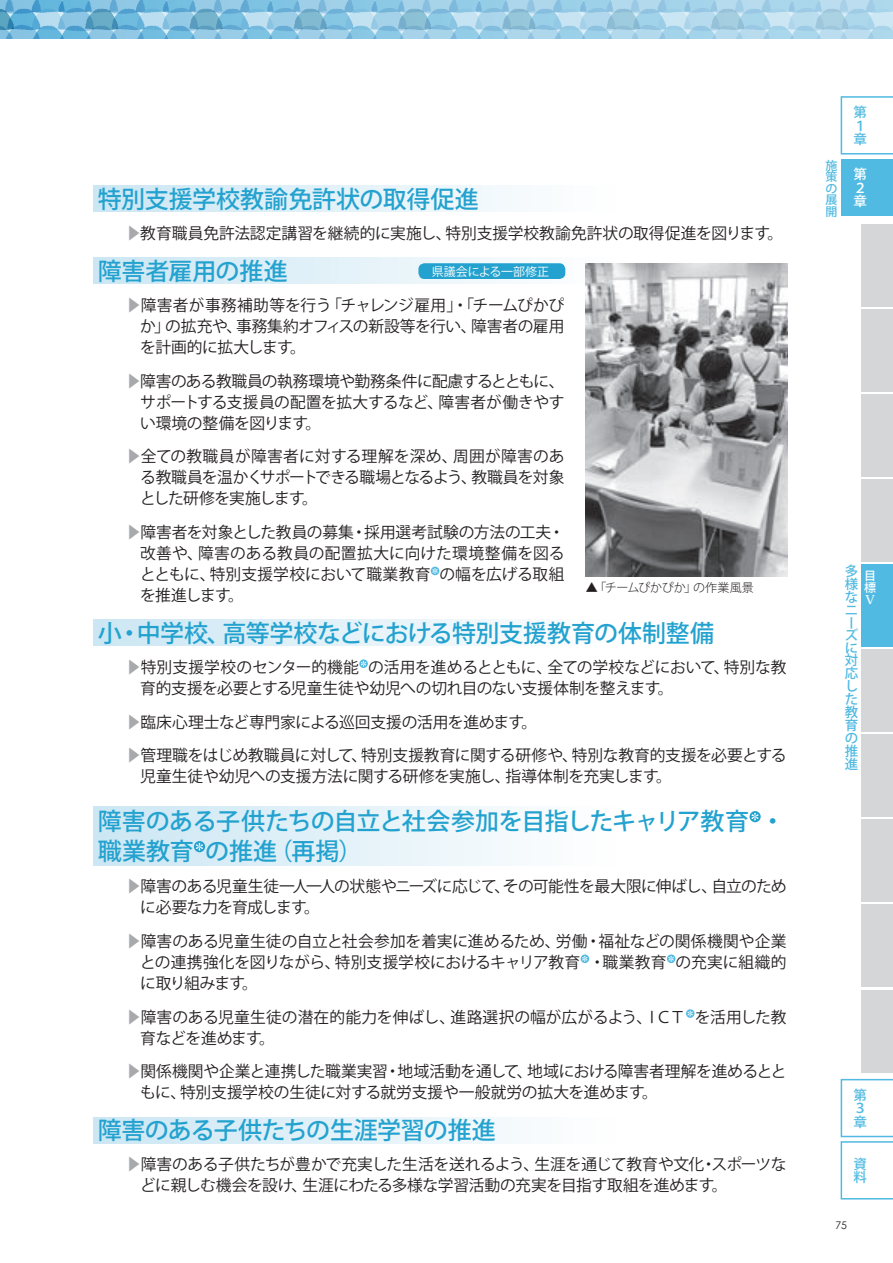
<style>
.page{position:relative;width:893px;height:1263px;background:#fff}
.page>*{position:absolute;margin:0;border:0;box-sizing:border-box;transform-origin:0 0}
.t1{font:500 24px/30px "Koz Go Pro";letter-spacing:-.015em;color:#24a2cf}
.t2{font:15.75px/21px "Koz Go Pro";letter-spacing:-.015em;color:#231f20;text-align:justify}
.t3{font:15.75px/21px "Koz Go Pro";letter-spacing:-.04em;color:#231f20}
.t4{font:500 13.5px/12.9px "Koz Go Pro";color:#50bae2}
.t5{font:500 13.5px/13.5px "Koz Go Pro";color:#fff}
.t6{font:300 12px "Koz Go Pro";letter-spacing:-.02em;color:#231f20}
.t7{font:500 12px/11.6px "Koz Go Pro";color:#50bae2;text-align:justify}
.t8{font:500 12px/12px "Koz Go Pro";color:#fff}
.t9{font:700 12px "Koz Min Pro";color:#fff}
.t10{font:10.5px "Century Gothic";color:#231f20}
.s1{color:#a8a9ad}
</style>
<div class="page">
<div style="left:841px;top:159px;width:52px;height:57px;background:#50bae2"></div>
<svg style="left:841px;top:96px;width:52px;height:59px"></svg>
<svg style="left:841px;top:1079px;width:52px;height:120px"></svg>
<div style="left:861px;top:309px;width:32px;height:83px;background:#d5d6d8"></div>
<div style="left:861px;top:394px;width:32px;height:83px;background:#d5d6d8"></div>
<div style="left:861px;top:479px;width:32px;height:83px;background:#d5d6d8"></div>
<div style="left:861px;top:564px;width:32px;height:83px;background:#50bae2"></div>
<div style="left:861px;top:649px;width:32px;height:83px;background:#d5d6d8"></div>
<div style="left:861px;top:734px;width:32px;height:83px;background:#d5d6d8"></div>
<div style="left:861px;top:819px;width:32px;height:83px;background:#d5d6d8"></div>
<div style="left:861px;top:904px;width:32px;height:83px;background:#d5d6d8"></div>
<div style="left:861px;top:989px;width:32px;height:83px;background:#d5d6d8"></div>
<div style="left:861px;top:224px;width:32px;height:83px;background:#d5d6d8"></div>
<div style="left:94px;top:186px;width:691px;height:26px;background:linear-gradient(to right,#cee8f4,#fff)"></div>
<svg style="left:94px;top:257px;width:691px;height:27px"></svg>
<div style="left:418px;top:263px;width:147px;height:16px;background:#24a2cf;border-radius:6px"></div>
<svg style="left:431px;top:567px;width:8px;height:8px"></svg>
<svg style="left:432px;top:568px;width:6px;height:6px"></svg>
<div style="left:94px;top:619px;width:691px;height:27px;background:linear-gradient(to right,#cee8f4,#fff)"></div>
<svg style="left:359px;top:659px;width:9px;height:9px"></svg>
<svg style="left:361px;top:661px;width:5px;height:6px"></svg>
<div style="left:94px;top:806px;width:691px;height:59px;background:linear-gradient(to right,#cee8f4,#fff)"></div>
<svg style="left:749px;top:811px;width:12px;height:11px"></svg>
<svg style="left:752px;top:813px;width:6px;height:7px"></svg>
<svg style="left:194px;top:841px;width:11px;height:11px"></svg>
<svg style="left:196px;top:843px;width:7px;height:7px"></svg>
<svg style="left:581px;top:954px;width:8px;height:9px"></svg>
<svg style="left:582px;top:956px;width:5px;height:6px"></svg>
<svg style="left:667px;top:954px;width:8px;height:9px"></svg>
<svg style="left:668px;top:956px;width:6px;height:6px"></svg>
<svg style="left:686px;top:1009px;width:8px;height:9px"></svg>
<svg style="left:687px;top:1010px;width:6px;height:6px"></svg>
<div style="left:94px;top:1117px;width:691px;height:26px;background:linear-gradient(to right,#cee8f4,#fff)"></div>
<img style="left:586px;top:264px;width:201px;height:313px">
<svg style="left:0;top:0;width:893px;height:39px;background:#95c9e3"></svg>
<h1 class="t1" style="left:98px;top:185px;width:383px">特別支援学校教諭免許状の取得促進</h1>
<p class="t2" style="left:125px;top:223px;width:659px"><span class="s1">▶</span>教育職員免許法認定講習を継続的に実施し、特別支援学校教諭免許状の取得促進を図ります。</p>
<h1 class="t1" style="left:98px;top:257px;width:453px">障害者雇用の推進　　　　 　 <sup>県議会による一部修正</sup></h1>
<p class="t2" style="left:140px;top:295px;width:426px;text-indent:-15px"><span class="s1">▶</span> 障害者が事務補助等を行う「チャレンジ雇用」・「チームぴかぴか」の拡充や、事務集約オフィスの新設等を行い、障害者の雇用を計画的に拡大します。</p>
<p class="t2" style="left:140px;top:371px;width:426px;text-indent:-15px"><span class="s1">▶</span> 障害のある教職員の執務環境や勤務条件に配慮するとともに、サポートする支援員の配置を拡大するなど、障害者が働きやすい環境の整備を図ります。</p>
<p class="t2" style="left:140px;top:446px;width:426px;text-indent:-15px"><span class="s1">▶</span>全ての教職員が障害者に対する理解を深め、周囲が障害のある教職員を温かくサポートできる職場となるよう、教職員を対象とした研修を実施します。</p>
<p class="t2" style="left:140px;top:522px;width:426px;text-indent:-15px"><span class="s1">▶</span> 障害者を対象とした教員の募集・採用選考試験の方法の工夫・改善や、障害のある教員の配置拡大に向けた環境整備を図るとともに、特別支援学校において職業教育の幅を広げる取組を推進します。</p>
<h1 class="t1" style="left:98px;top:619px;width:618px">小・中学校、高等学校などにおける特別支援教育の体制整備</h1>
<p class="t2" style="left:140px;top:657px;width:648px;text-indent:-15px"><span class="s1">▶</span>特別支援学校のセンター的機能の活用を進めるとともに、全ての学校などにおいて、特別な教育的支援を必要とする児童生徒や幼児への切れ目のない支援体制を整えます。</p>
<p class="t2" style="left:125px;top:705px;width:663px;line-height:33.8px"><span class="s1">▶</span> 臨床心理士など専門家による巡回支援の活用を進めます。<br><span class="s1">▶</span>管理職をはじめ教職員に対して、特別支援教育に関する研修や、特別な教育的支援を必要とする</p>
<p class="t2" style="left:140px;top:766px;width:533px">児童生徒や幼児への支援方法に関する研修を実施し、指導体制を充実します。</p>
<h1 class="t1" style="left:98px;top:807px;width:689px">障害のある子供たちの自立と社会参加を目指したキャリア教育・職業教育の推進（再掲）</h1>
<p class="t3" style="left:140px;top:876px;width:648px;text-indent:-15px"><span class="s1">▶</span> 障害のある児童生徒一人一人の状態やニーズに応じて、その可能性を最大限に伸ばし、自立のために必要な力を育成します。</p>
<p class="t2" style="left:140px;top:931px;width:648px;text-indent:-15px"><span class="s1">▶</span> 障害のある児童生徒の自立と社会参加を着実に進めるため、労働・福祉などの関係機関や企業との連携強化を図りながら、特別支援学校におけるキャリア教育・職業教育の充実に組織的に取り組みます。</p>
<p class="t2" style="left:140px;top:1007px;width:648px;text-indent:-15px"><span class="s1">▶</span> 障害のある児童生徒の潜在的能力を伸ばし、進路選択の幅が広がるよう、ＩＣＴを活用した教育などを進めます。</p>
<p class="t2" style="left:140px;top:1061px;width:648px;text-indent:-15px"><span class="s1">▶</span> 関係機関や企業と連携した職業実習・地域活動を通して、地域における障害者理解を進めるとともに、特別支援学校の生徒に対する就労支援や一般就労の拡大を進めます。</p>
<h1 class="t1" style="left:98px;top:1117px;width:400px">障害のある子供たちの生涯学習の推進</h1>
<p class="t2" style="left:140px;top:1154px;width:648px;text-indent:-15px"><span class="s1">▶</span> 障害のある子供たちが豊かで充実した生活を送れるよう、生涯を通じて教育や文化・スポーツなどに親しむ機会を設け、生涯にわたる多様な学習活動の充実を目指す取組を進めます。</p>
<p class="t6" style="left:586px;top:579px;width:170px">▲「チームぴかぴか」の作業風景</p>
<p class="t7" style="left:826px;top:160px;width:13px">施策の展開</p>
<p class="t4" style="left:853px;top:106px;width:15px;line-height:13.5px">第<br>１章</p>
<p class="t5" style="left:854px;top:168px;width:15px">第<br>２章</p>
<p class="t4" style="left:845px;top:565px;width:15px">多様なニーズに対応した教育の推進</p>
<p class="t8" style="left:864px;top:570px;width:13px">目標</p>
<p class="t9" style="left:864px;top:590px;width:12px">Ⅴ</p>
<p class="t4" style="left:853px;top:1089px;width:15px;line-height:13.5px">第<br>３章</p>
<p class="t4" style="left:853px;top:1158px;width:15px;line-height:13.5px">資料</p>
<p class="t10" style="left:836px;top:1218px;width:13px">75</p>
</div>
